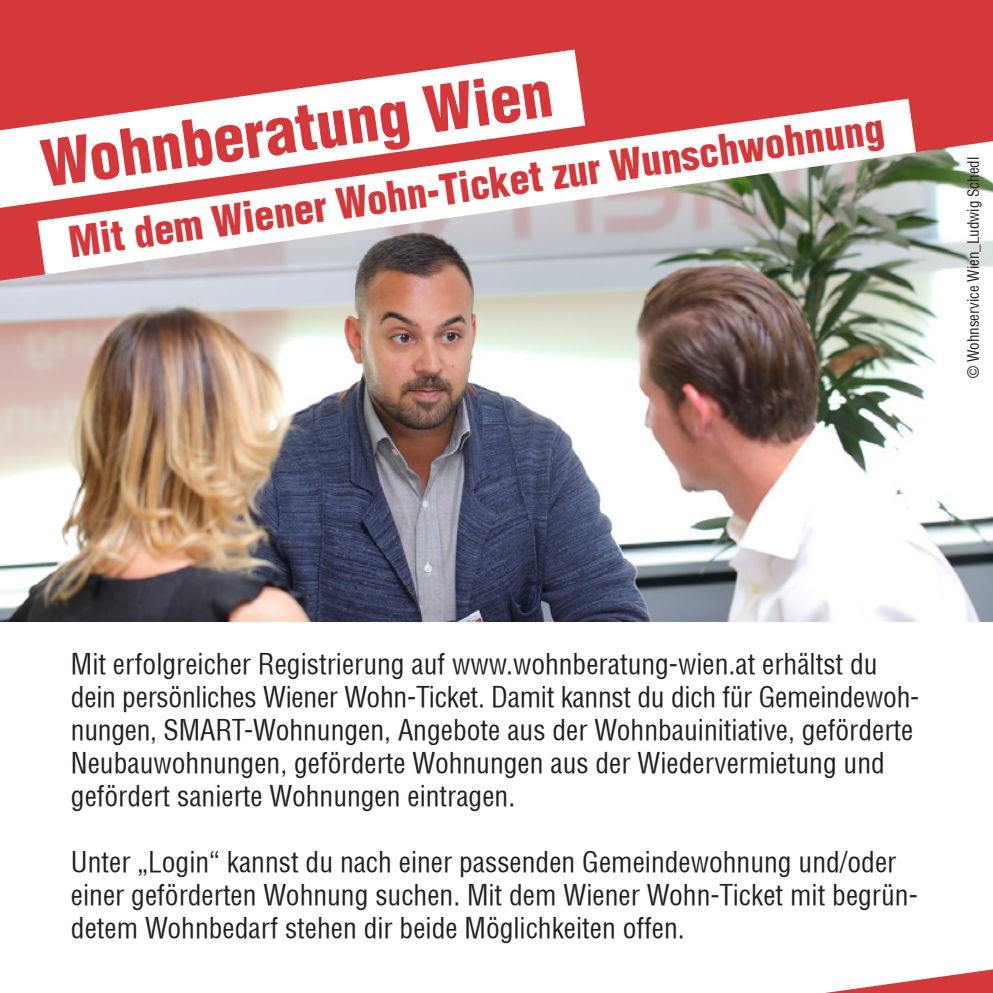
<style>
.page{position:relative;width:993px;height:993px;background:#fff}
.page>*{position:absolute;margin:0;border:0;box-sizing:border-box;transform-origin:0 0}
.t1{font:900 condensed 62.5px "Helvetica";color:#d5383a}
.t2{font:900 condensed 40px "Helvetica";color:#d5383a}
.t3{font:condensed 27.5px/33px "Helvetica";color:#231f20}
.t4{font:condensed 15px "Helvetica";color:#231f20}
</style>
<div class="page">
<img style="left:0;top:280px;width:992px;height:341px">
<svg style="left:0;top:0;width:992px;height:280px;fill:#d5383a"></svg>
<svg style="left:832px;top:969px;width:160px;height:23px"></svg>
<svg style="left:38px;top:99px;width:877px;height:176px"></svg>
<svg style="left:0;top:50px;width:585px;height:158px"></svg>
<h1 class="t1" style="left:36px;top:125px;width:516px;rotate:-8deg">Wohnberatung Wien</h1>
<h2 class="t2" style="left:66px;top:217px;width:823px;rotate:-8deg">Mit dem Wiener Wohn-Ticket zur Wunschwohnung</h2>
<p class="t4" style="left:963px;top:378px;width:222px;rotate:-90deg">© Wohnservice Wien_Ludwig Schedl</p>
<p class="t3" style="left:71px;top:647px;width:849px">Mit erfolgreicher Registrierung auf www.wohnberatung-wien.at erhältst du dein persönliches Wiener Wohn-Ticket. Damit kannst du dich für Gemeindewoh&shy;nungen, SMART-Wohnungen, Angebote aus der Wohnbauinitiative, geförderte Neubauwohnungen, geförderte Wohnungen aus der Wiedervermietung und gefördert sanierte Wohnungen eintragen.</p>
<p class="t3" style="left:71px;top:845px;width:848px">Unter „Login“ kannst du nach einer passenden Gemeindewohnung und/oder einer geförderten Wohnung suchen. Mit dem Wiener Wohn-Ticket mit begrün&shy;detem Wohnbedarf stehen dir beide Möglichkeiten offen.</p>
</div>
